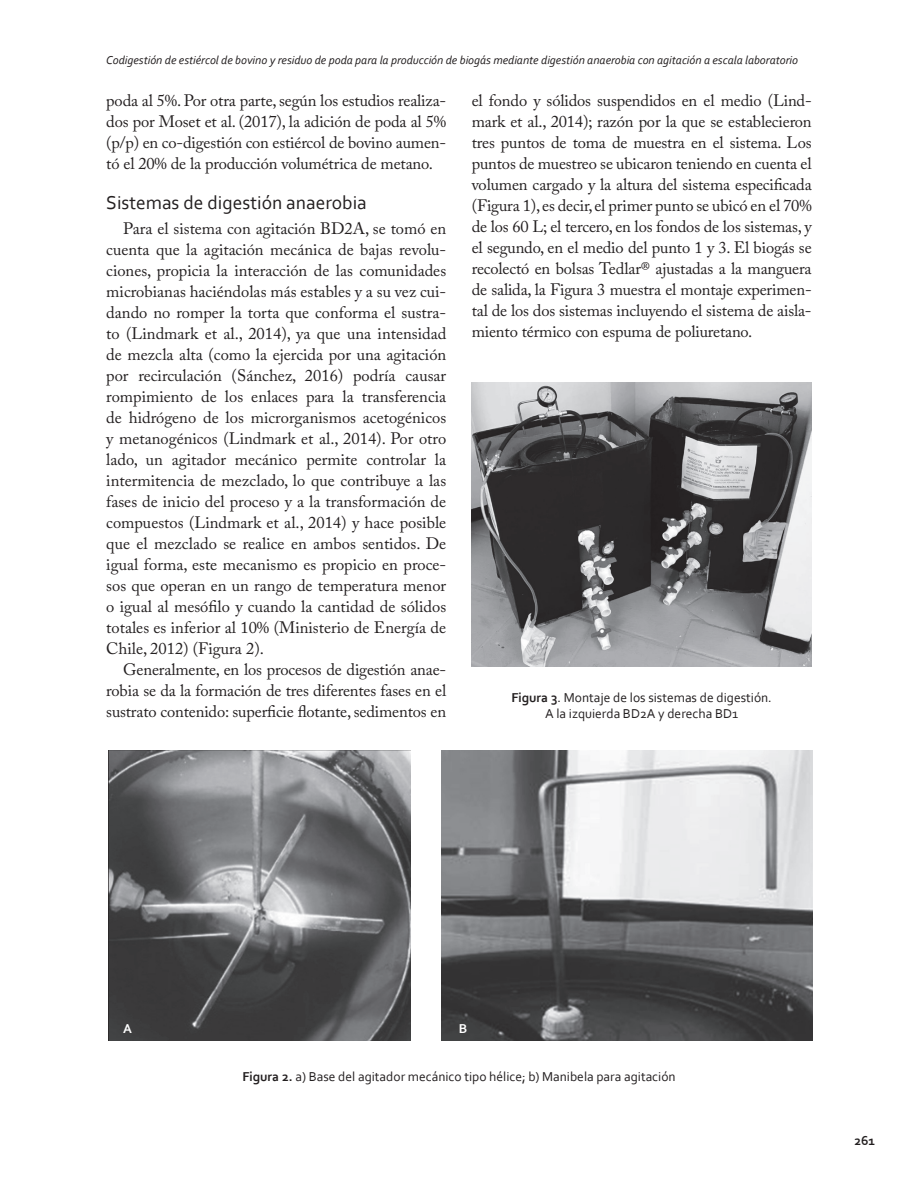
<style>
.page{position:relative;width:918px;height:1188px;background:#fff}
.page>*{position:absolute;margin:0;border:0;box-sizing:border-box;transform-origin:0 0}
.t1{font:19.5px "Corbel";color:#231f20}
.t2{font:16.5px/21px "Adobe Caslon Pro";letter-spacing:-.01em;color:#231f20;text-align:justify}
.t3{font:13.5px/16.2px "Corbel";color:#231f20;text-align:center}
.t4{font:700 13.5px "Corbel";color:#231f20}
.t5{font:700 13.5px "Corbel";color:#fff}
.t6{font:italic 12px "Corbel";color:#231f20}
.s1{font-weight:700}
</style>
<div class="page">
<img style="left:472px;top:382px;width:340px;height:284px">
<img style="left:109px;top:750px;width:302px;height:290px">
<img style="left:442px;top:750px;width:371px;height:290px">
<p class="t6" style="left:106px;top:52px;width:693px">Codigestión de estiércol de bovino y residuo de poda para la producción de biogás mediante digestión anaerobia con agitación a escala laboratorio</p>
<p class="t2" style="left:106px;top:89px;width:341px">poda al 5%. Por otra parte, según los estudios realiza&shy;dos por Moset et al. (2017), la adición de poda al 5% (p/p) en co-digestión con estiércol de bovino aumen&shy;tó el 20% de la producción volumétrica de metano.</p>
<p class="t1" style="left:106px;top:191px;width:262px">Sistemas de digestión anaerobia</p>
<p class="t2" style="left:106px;top:218px;width:342px;text-indent:17px">Para el sistema con agitación BD2A, se tomó en cuenta que la agitación mecánica de bajas revolu&shy;ciones, propicia la interacción de las comunidades microbianas haciéndolas más estables y a su vez cui&shy;dando no romper la torta que conforma el sustra&shy;to (Lindmark et al., 2014), ya que una intensidad de mezcla alta (como la ejercida por una agitación por recirculación (Sánchez, 2016) podría causar rompimiento de los enlaces para la transferencia de hidrógeno de los microrganismos acetogénicos y metanogénicos (Lindmark et al., 2014). Por otro lado, un agitador mecánico permite controlar la intermitencia de mezclado, lo que contribuye a las fases de inicio del proceso y a la transformación de compuestos (Lindmark et al., 2014) y hace posible que el mezclado se realice en ambos sentidos. De igual forma, este mecanismo es propicio en proce&shy;sos que operan en un rango de temperatura menor o igual al mesófilo y cuando la cantidad de sólidos totales es inferior al 10% (Ministerio de Energía de Chile, 2012) (Figura 2).</p>
<p class="t2" style="left:106px;top:659px;width:341px;text-indent:17px">Generalmente, en los procesos de digestión anae&shy;robia se da la formación de tres diferentes fases en el sustrato contenido: superficie flotante, sedimentos en</p>
<p class="t2" style="left:472px;top:89px;width:342px">el fondo y sólidos suspendidos en el medio (Lind&shy;mark et al., 2014); razón por la que se establecieron tres puntos de toma de muestra en el sistema. Los puntos de muestreo se ubicaron teniendo en cuenta el volumen cargado y la altura del sistema especificada (Figura 1), es decir, el primer punto se ubicó en el 70% de los 60 L; el tercero, en los fondos de los sistemas, y el segundo, en el medio del punto 1 y 3. El biogás se recolectó en bolsas Tedlar® ajustadas a la manguera de salida, la Figura 3 muestra el montaje experimen&shy;tal de los dos sistemas incluyendo el sistema de aisla&shy;miento térmico con espuma de poliuretano.</p>
<p class="t3" style="left:511px;top:689px;width:262px"><span class="s1">Figura 3</span>. Montaje de los sistemas de digestión.<br>A la izquierda BD2A y derecha BD1</p>
<p class="t5" style="left:123px;top:1020px;width:10px">A</p>
<p class="t5" style="left:459px;top:1020px;width:8px">B</p>
<p class="t3" style="left:242px;top:1068px;width:435px"><span class="s1">Figura 2.</span> a) Base del agitador mecánico tipo hélice; b) Manibela para agitación</p>
<p class="t4" style="left:854px;top:1132px;width:22px">261</p>
</div>
